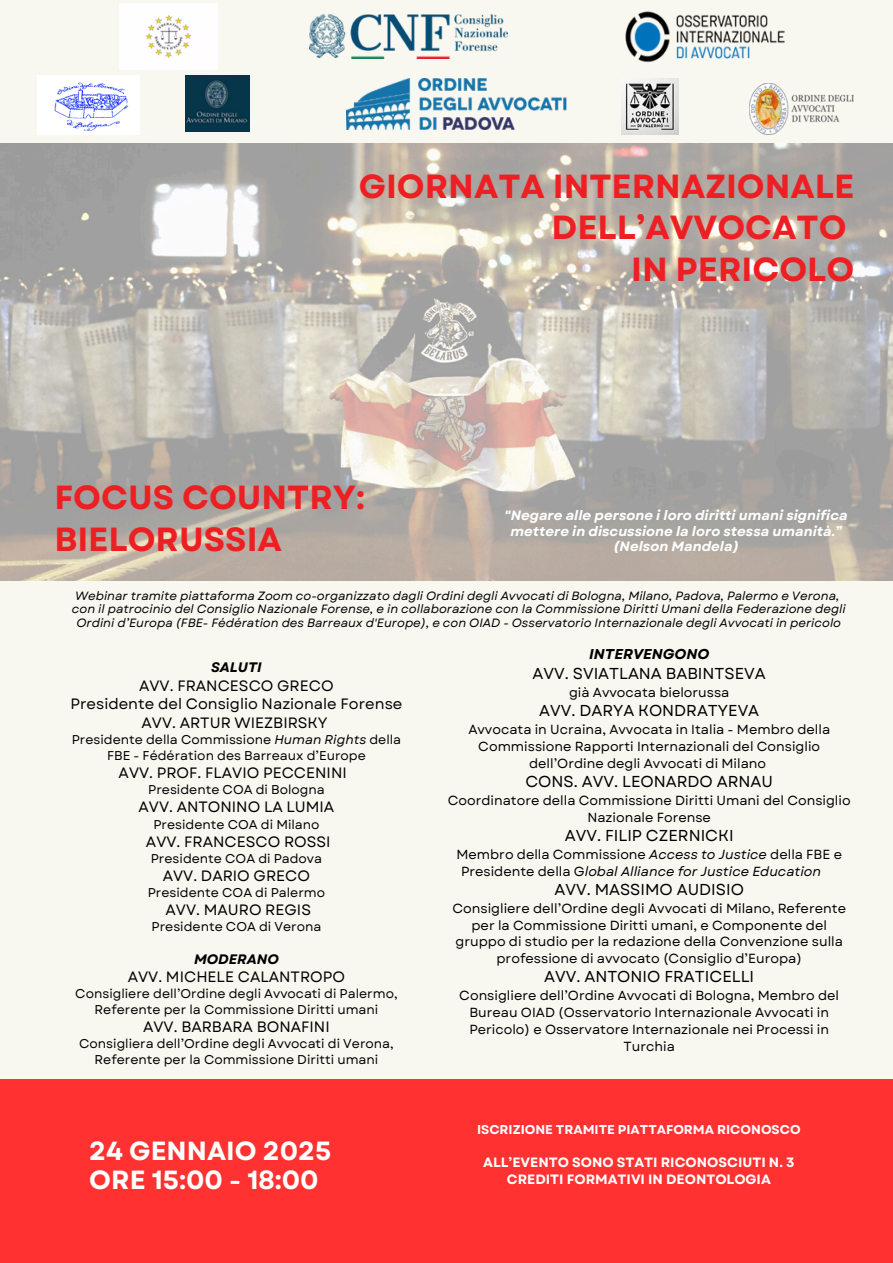
<style>
.page{position:relative;width:893px;height:1263px;background:#f8f7f0}
.page>*{position:absolute;margin:0;border:0;box-sizing:border-box;transform-origin:0 0}
.t1{font:700 33.38px/41.6px "Garet";color:#ee1f22}
.t2{font:700 26.25px/29.8px "Garet";color:#fff}
.t3{font:15.83px "Garet";color:#000}
.t4{font:15px/18.6px "Garet";color:#000;text-align:center}
.t5{font:italic 700 14.25px "Garet";color:#000}
.t6{font:italic 700 13.73px "Garet";color:#000}
.t7{font:italic 700 13.5px/15.1px "Garet";color:#fff;text-align:center}
.t8{font:700 13.5px/16.9px "Garet";color:#fff;text-align:center}
.t9{font:13.2px/16.9px "Garet";color:#000;text-align:center}
.t10{font:13.12px/16.9px "Garet";color:#000;text-align:center}
.t11{font:12.75px/15.8px "Garet";color:#000;text-align:center}
.t12{font:700 12.75px "Garet";color:#fff}
.t13{font:italic 12px/13.5px "Garet";color:#000;text-align:center}
.s1{font-style:italic}
</style>
<div class="page">
<img style="left:0;top:143px;width:893px;height:437px">
<div style="left:0;top:1079px;width:893px;height:184px;background:#ff3131"></div>
<img style="left:310px;top:15px;width:198px;height:43px">
<img style="left:621px;top:78px;width:57px;height:56px">
<img style="left:119px;top:3px;width:98px;height:67px">
<img style="left:749px;top:83px;width:104px;height:51px">
<img style="left:625px;top:11px;width:160px;height:52px">
<img style="left:186px;top:75px;width:64px;height:57px">
<img style="left:346px;top:78px;width:221px;height:51px">
<img style="left:37px;top:75px;width:103px;height:59px">
<p class="t1" style="left:359px;top:166px;width:497px;text-align:right">GIORNATA INTERNAZIONALE<br>DELL’AVVOCATO<br>IN PERICOLO</p>
<p class="t1" style="left:54px;top:477px;width:312px">FOCUS COUNTRY:<br>BIELORUSSIA</p>
<h1 class="t7" style="left:504px;top:508px;width:344px">"Negare alle persone i loro diritti umani significa mettere in discussione la loro stessa umanità.” (Nelson Mandela)</h1>
<p class="t13" style="left:75px;top:589px;width:766px">Webinar tramite piattaforma Zoom co-organizzato dagli Ordini degli Avvocati di Bologna, Milano, Padova, Palermo e Verona,</p>
<h1 class="t13" style="left:72px;top:602px;width:775px">con il patrocinio del Consiglio Nazionale Forense, e in collaborazione con la Commissione Diritti Umani della Federazione degli<br>Ordini d’Europa (FBE- Fédération des Barreaux d'Europe), e con OIAD - Osservatorio Internazionale degli Avvocati in pericolo</h1>
<p class="t6" style="left:211px;top:657px;width:52px">SALUTI</p>
<p class="t4" style="left:70px;top:676px;width:333px">AVV. FRANCESCO GRECO<br>Presidente del Consiglio Nazionale Forense<br>AVV. ARTUR WIEZBIRSKY</p>
<p class="t11" style="left:72px;top:732px;width:331px">Presidente della Commissione <span class="s1">Human Rights</span> della<br>FBE - Fédération des Barreaux d’Europe</p>
<p class="t4" style="left:119px;top:763px;width:230px">AVV. PROF. FLAVIO PECCENINI</p>
<p class="t11" style="left:148px;top:782px;width:178px">Presidente COA di Bologna</p>
<p class="t4" style="left:138px;top:798px;width:197px">AVV. ANTONINO LA LUMIA</p>
<p class="t11" style="left:153px;top:816px;width:168px">Presidente COA di Milano</p>
<p class="t4" style="left:146px;top:832px;width:186px">AVV. FRANCESCO ROSSI</p>
<p class="t11" style="left:151px;top:850px;width:173px">Presidente COA di Padova</p>
<p class="t4" style="left:163px;top:866px;width:149px">AVV. DARIO GRECO</p>
<p class="t11" style="left:148px;top:885px;width:179px">Presidente COA di Palermo</p>
<p class="t4" style="left:166px;top:901px;width:147px">AVV. MAURO REGIS</p>
<p class="t11" style="left:151px;top:919px;width:171px">Presidente COA di Verona</p>
<p class="t6" style="left:194px;top:949px;width:86px">MODERANO</p>
<p class="t4" style="left:128px;top:967px;width:219px">AVV. MICHELE CALANTROPO</p>
<p class="t11" style="left:75px;top:986px;width:324px">Consigliere dell’Ordine degli Avvocati di Palermo,<br>Referente per la Commissione Diritti umani</p>
<p class="t4" style="left:143px;top:1018px;width:188px">AVV. BARBARA BONAFINI</p>
<p class="t11" style="left:79px;top:1036px;width:316px">Consigliera dell’Ordine degli Avvocati di Verona,<br>Referente per la Commissione Diritti umani</p>
<p class="t2" style="left:89px;top:1135px;width:243px">24 GENNAIO 2025<br>ORE 15:00 - 18:00</p>
<p class="t5" style="left:589px;top:644px;width:122px">INTERVENGONO</p>
<p class="t3" style="left:532px;top:662px;width:235px">AVV. SVIATLANA BABINTSEVA</p>
<p class="t10" style="left:569px;top:684px;width:162px">già Avvocata bielorussa</p>
<p class="t3" style="left:539px;top:699px;width:221px">AVV. DARYA KONDRATYEVA</p>
<p class="t10" style="left:468px;top:721px;width:363px">Avvocata in Ucraina, Avvocata in Italia - Membro della<br>Commissione Rapporti Internazionali del Consiglio dell’Ordine degli Avvocati di Milano</p>
<p class="t3" style="left:525px;top:770px;width:249px">CONS. AVV. LEONARDO ARNAU</p>
<p class="t10" style="left:448px;top:792px;width:404px">Coordinatore della Commissione Diritti Umani del Consiglio<br>Nazionale Forense</p>
<p class="t3" style="left:565px;top:824px;width:170px">AVV. FILIP CZERNICKI</p>
<p class="t10" style="left:461px;top:846px;width:382px;text-align:left;text-indent:-5px">Membro della Commissione <span class="s1">Access to Justice</span> della FBE e<br>Presidente della G<span class="s1">lobal Alliance for Justice Education</span></p>
<p class="t3" style="left:554px;top:878px;width:191px">AVV. MASSIMO AUDISIO</p>
<p class="t9" style="left:452px;top:900px;width:395px">Consigliere dell’Ordine degli Avvocati di Milano, Referente per la Commissione Diritti umani, e Componente del gruppo di studio per la redazione della Convenzione sulla professione di avvocato (Consiglio d’Europa)</p>
<p class="t3" style="left:544px;top:965px;width:211px">AVV. ANTONIO FRATICELLI</p>
<p class="t10" style="left:459px;top:987px;width:381px">Consigliere dell’Ordine Avvocati di Bologna, Membro del Bureau OIAD (Osservatorio Internazionale Avvocati in Pericolo) e Osservatore Internazionale nei Processi in Turchia</p>
<p class="t12" style="left:477px;top:1120px;width:325px">ISCRIZIONE TRAMITE PIATTAFORMA RICONOSCO</p>
<p class="t8" style="left:483px;top:1154px;width:313px">ALL’EVENTO SONO STATI RICONOSCIUTI N. 3<br>CREDITI FORMATIVI IN DEONTOLOGIA</p>
</div>
